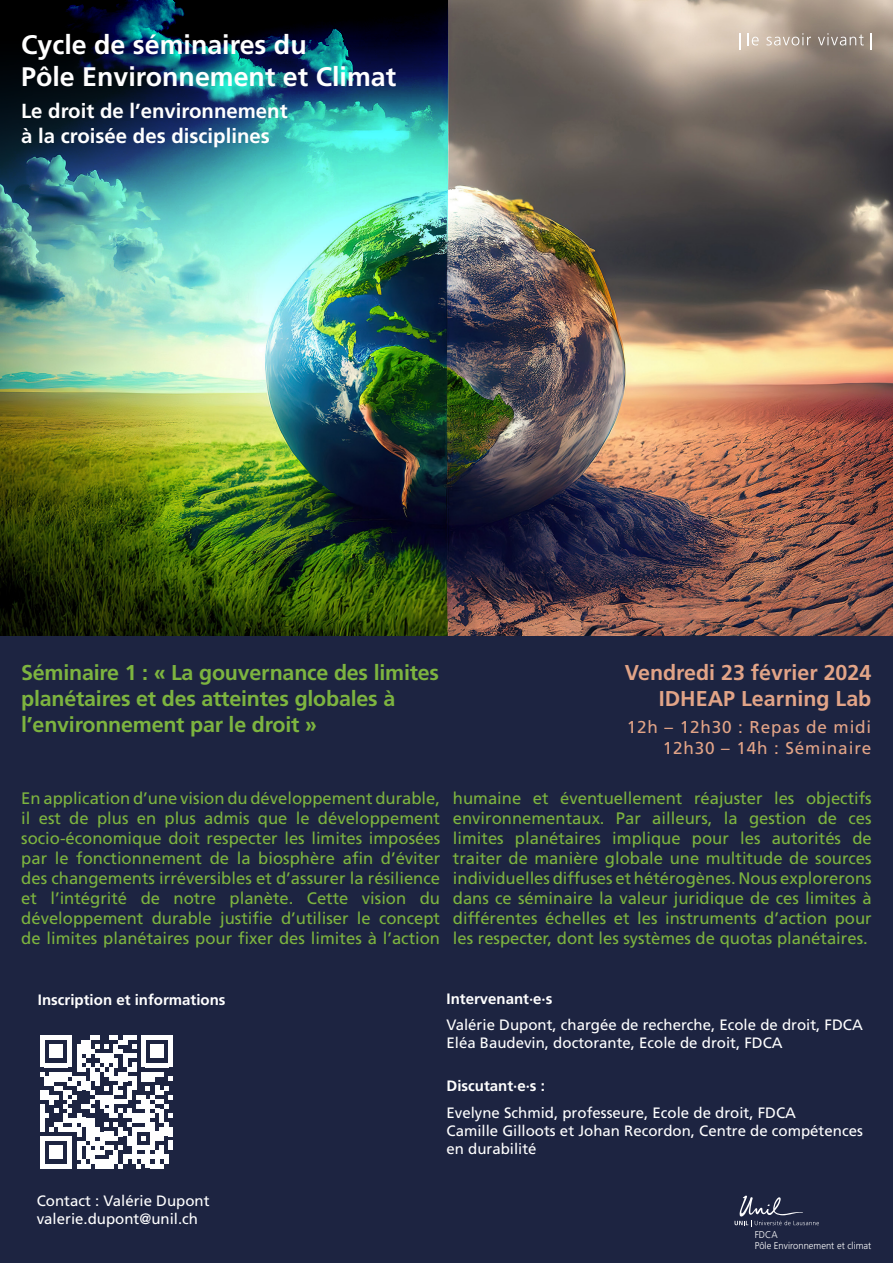
<style>
.page{position:relative;width:893px;height:1263px;background:#fff}
.page>*{position:absolute;margin:0;border:0;box-sizing:border-box;transform-origin:0 0}
.t1{font:700 26.85px "Frutiger LT Std";color:#fff}
.t2{font:700 21.45px/25.8px "Frutiger LT Std";letter-spacing:-.01em;color:#7db43f}
.TXT_Frutiger_Light{font:700 21.45px "Frutiger LT Std";color:#e2a487}
.t3{font:700 20.4px "Frutiger LT Std";color:#fff}
.TXT_Frutiger_Light-2{font:17.1px "Frutiger LT Std";letter-spacing:.05em;color:#e2a487}
.TITRE_Frutiger{font:16.65px/20px "Frutiger LT Std";color:#7db43f;text-align:justify}
.TXT_Frutiger_Light-3{font:15px/18px "Frutiger LT Std";color:#fff}
.TXT_Frutiger_Light-4{font:700 15px "Frutiger LT Std";color:#fff}
.t4{font:300 9.9px/11.9px "Frutiger LT Std";color:#fff;scale:.95 1}
</style>
<div class="page">
<div style="left:0;top:610px;width:893px;height:653px;background:#1d2441"></div>
<img style="left:0;top:0;width:893px;height:636px">
<img style="left:0;top:0;width:448px;height:393px">
<svg style="left:40px;top:1035px;width:133px;height:133px"></svg>
<svg style="left:739px;top:33px;width:1px;height:16px"></svg>
<svg style="left:748px;top:33px;width:11px;height:12px"></svg>
<svg style="left:766px;top:33px;width:45px;height:12px"></svg>
<svg style="left:818px;top:33px;width:46px;height:12px"></svg>
<svg style="left:870px;top:33px;width:1px;height:16px"></svg>
<svg style="left:735px;top:1195px;width:84px;height:32px"></svg>
<p class="t1" style="left:21px;top:29px;width:287px">Cycle de séminaires du</p>
<p class="t1" style="left:21px;top:61px;width:377px">Pôle Environnement et Climat</p>
<p class="t3" style="left:21px;top:99px;width:268px">Le droit de l’environnement</p>
<p class="t3" style="left:21px;top:124px;width:250px">à la croisée des disciplines</p>
<p class="t2" style="left:21px;top:660px;width:419px">Séminaire 1 : « La gouvernance des limites planétaires et des atteintes globales à l’environnement par le droit »</p>
<p class="TXT_Frutiger_Light" style="left:625px;top:660px;width:248px">Vendredi 23 février 2024</p>
<p class="TXT_Frutiger_Light" style="left:659px;top:686px;width:214px">IDHEAP Learning Lab</p>
<p class="TXT_Frutiger_Light-2" style="left:627px;top:717px;width:246px">12h – 12h30 : Repas de midi</p>
<p class="TXT_Frutiger_Light-2" style="left:663px;top:738px;width:210px">12h30 – 14h : Séminaire</p>
<p class="TITRE_Frutiger" style="left:21px;top:789px;width:420px">En application d’une vision du développement durable, il est de plus en plus admis que le développement socio-économique doit respecter les limites imposées par le fonctionnement de la biosphère afin d’éviter des changements irréversibles et d’assurer la résilience et l’intégrité de notre planète. Cette vision du développement durable justifie d’utiliser le concept de limites planétaires pour fixer des limites à l’action</p>
<p class="TITRE_Frutiger" style="left:453px;top:789px;width:420px">humaine et éventuellement réajuster les objectifs environnementaux. Par ailleurs, la gestion de ces limites planétaires implique pour les autorités de traiter de manière globale une multitude de sources individuelles diffuses et hétérogènes. Nous explorerons dans ce séminaire la valeur juridique de ces limites à différentes échelles et les instruments d’action pour les respecter, dont les systèmes de quotas planétaires.</p>
<p class="TXT_Frutiger_Light-4" style="left:38px;top:991px;width:189px">Inscription et informations</p>
<p class="TXT_Frutiger_Light-3" style="left:37px;top:1192px;width:174px">Contact : Valérie Dupont valerie.dupont@unil.ch</p>
<p class="TXT_Frutiger_Light-4" style="left:446px;top:990px;width:107px">Intervenant·e·s</p>
<p class="TXT_Frutiger_Light-3" style="left:446px;top:1016px;width:418px">Valérie Dupont, chargée de recherche, Ecole de droit, FDCA<br>Eléa Baudevin, doctorante, Ecole de droit, FDCA</p>
<p class="TXT_Frutiger_Light-4" style="left:446px;top:1077px;width:100px">Discutant·e·s :</p>
<p class="TXT_Frutiger_Light-3" style="left:446px;top:1103px;width:418px">Evelyne Schmid, professeure, Ecole de droit, FDCA<br>Camille Gilloots et Johan Recordon, Centre de compétences en durabilité</p>
<p class="t4" style="left:755px;top:1228px;width:124px">FDCA<br>Pôle Environnement et climat</p>
</div>
